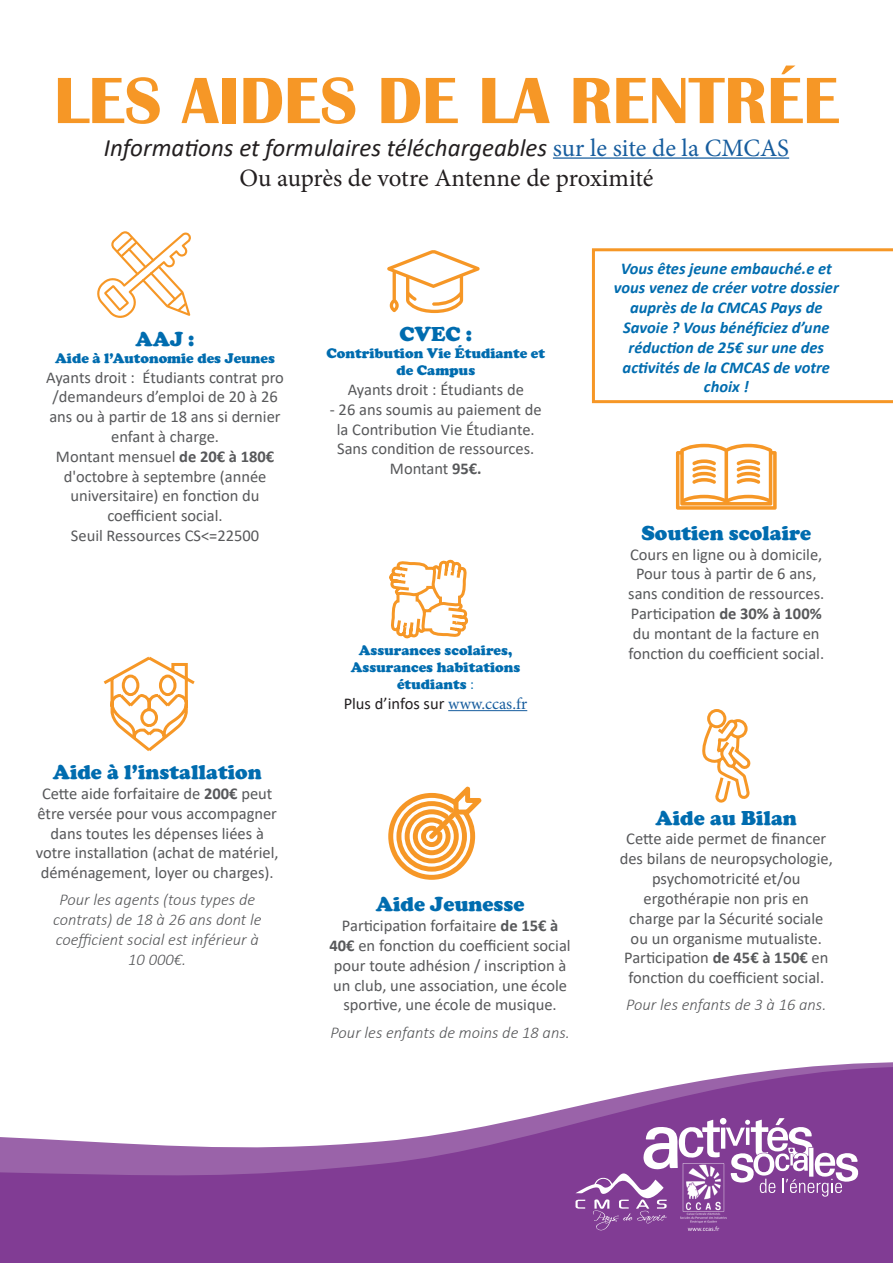
<style>
.page{position:relative;width:893px;height:1263px;background:#fff}
.page>*{position:absolute;margin:0;border:0;box-sizing:border-box;transform-origin:0 0}
.t1{font:700 67.65px "Britannic";color:#f69726}
.t2{font:italic 25.05px "Calibri";color:#231f20}
.t3{font:25.05px "Minion Pro";letter-spacing:-.005em;color:#231f20}
.t4{font:900 20.85px "Cooper";color:#006caf}
.t5{font:16.5px/19.8px "Calibri";color:#57585a;text-align:center}
.t6{font:italic 700 16.5px/19.8px "Calibri";color:#006caf;text-align:center}
.t7{font:italic 300 16.5px/19.8px "Calibri";color:#57585a;text-align:center}
.t8{font:16.5px "Calibri";color:#231f20}
.t9{font:900 14.25px/17.2px "Cooper";color:#006caf;text-align:center}
.s1{font-family:"Minion Pro";font-style:normal;color:#175d9e}
.s2{font-weight:700}
.s3{font-family:"Calibri";font-weight:400}
.s4{font-family:"Minion Pro";color:#175d9e}
</style>
<div class="page">
<svg style="left:0;top:1067px;width:893px;height:196px;fill:#813c94"></svg>
<svg style="left:575px;top:1118px;width:284px;height:112px"></svg>
<img style="left:677px;top:1163px;width:53px;height:70px">
<svg style="left:592px;top:248px;width:301px;height:155px"></svg>
<hr style="left:553px;top:157px;width:236px;height:2px;background:#175d9e">
<hr style="left:448px;top:710px;width:79px;height:1px;background:#175d9e">
<svg style="left:387px;top:263px;width:93px;height:12px"></svg>
<svg style="left:103px;top:656px;width:92px;height:95px"></svg>
<svg style="left:97px;top:231px;width:94px;height:87px"></svg>
<svg style="left:469px;top:787px;width:13px;height:72px"></svg>
<svg style="left:676px;top:444px;width:101px;height:66px"></svg>
<svg style="left:388px;top:250px;width:81px;height:834px"></svg>
<svg style="left:702px;top:709px;width:47px;height:94px"></svg>
<h1 class="t1" style="left:54px;top:62px;width:787px">LES AIDES DE LA RENTRÉE</h1>
<h2 class="t2" style="left:104px;top:130px;width:687px">Informations et formulaires téléchargeables <span class="s1">sur le site de la CMCAS</span></h2>
<h2 class="t3" style="left:239px;top:161px;width:416px">Ou auprès de votre Antenne de proximité</h2>
<p class="t4" style="left:136px;top:326px;width:60px">AAJ :</p>
<p class="t9" style="left:55px;top:349px;width:221px">Aide à l’Autonomie des Jeunes</p>
<p class="t5" style="left:46px;top:367px;width:239px">Ayants droit : Étudiants contrat pro /demandeurs d’emploi de 20 à 26 ans ou à partir de 18 ans si dernier enfant à charge.<br>Montant mensuel <span class="s2">de 20€ à 180€ </span>d'octobre à septembre (année universitaire) en fonction du coefficient social.<br>Seuil Ressources CS&lt;=22500</p>
<p class="t4" style="left:53px;top:760px;width:210px">Aide à l’installation</p>
<p class="t5" style="left:36px;top:783px;width:244px">Cette aide forfaitaire de <span class="s2">200€</span> peut être versée pour vous accompagner dans toutes les dépenses liées à votre installation (achat de matériel, déménagement, loyer ou charges).</p>
<p class="t7" style="left:53px;top:890px;width:210px">Pour les agents (tous types de contrats) de 18 à 26 ans dont le coefficient social est inférieur à<br>10 000€.</p>
<p class="t4" style="left:399px;top:322px;width:74px">CVEC :</p>
<p class="t9" style="left:327px;top:345px;width:220px">Contribution Vie Étudiante et de Campus</p>
<p class="t5" style="left:348px;top:379px;width:178px">Ayants droit : Étudiants de</p>
<p class="t5" style="left:330px;top:399px;width:213px">- 26 ans soumis au paiement de la Contribution Vie Étudiante.<br>Sans condition de ressources.<br>Montant <span class="s2">95€.</span></p>
<p class="t6" style="left:614px;top:258px;width:227px">Vous êtes jeune embauché.e et vous venez de créer votre dossier auprès de la CMCAS Pays de<br>Savoie ? Vous bénéficiez d’une réduction de 25€ sur une des activités de la CMCAS de votre choix !</p>
<p class="t4" style="left:641px;top:521px;width:171px">Soutien scolaire</p>
<p class="t5" style="left:628px;top:544px;width:198px">Cours en ligne ou à domicile,<br>Pour tous à partir de 6 ans, sans condition de ressources.<br>Participation <span class="s2">de 30% à 100% </span>du montant de la facture en</p>
<p class="t9" style="left:359px;top:641px;width:155px">Assurances scolaires,</p>
<p class="t5" style="left:628px;top:643px;width:197px">fonction du coefficient social.</p>
<p class="t9" style="left:351px;top:659px;width:171px">Assurances habitations étudiants <span class="s3">:</span></p>
<p class="t8" style="left:344px;top:692px;width:185px">Plus d’infos sur <span class="s4">www.ccas.fr</span></p>
<p class="t4" style="left:376px;top:892px;width:150px">Aide Jeunesse</p>
<p class="t5" style="left:330px;top:915px;width:243px">Participation forfaitaire <span class="s2">de 15€ à 40€</span> en fonction du coefficient social pour toute adhésion / inscription à un club, une association, une école sportive, une école de musique.</p>
<p class="t7" style="left:331px;top:1022px;width:241px">Pour les enfants de moins de 18 ans.</p>
<p class="t4" style="left:656px;top:805px;width:143px">Aide au Bilan</p>
<p class="t5" style="left:620px;top:829px;width:215px">Cette aide permet de financer des bilans de neuropsychologie, psychomotricité et/ou ergothérapie non pris en charge par la Sécurité sociale ou un organisme mutualiste.<br>Participation <span class="s2">de 45€ à 150€</span> en fonction du coefficient social.</p>
<p class="t7" style="left:626px;top:995px;width:202px">Pour les enfants de 3 à 16 ans.</p>
</div>
